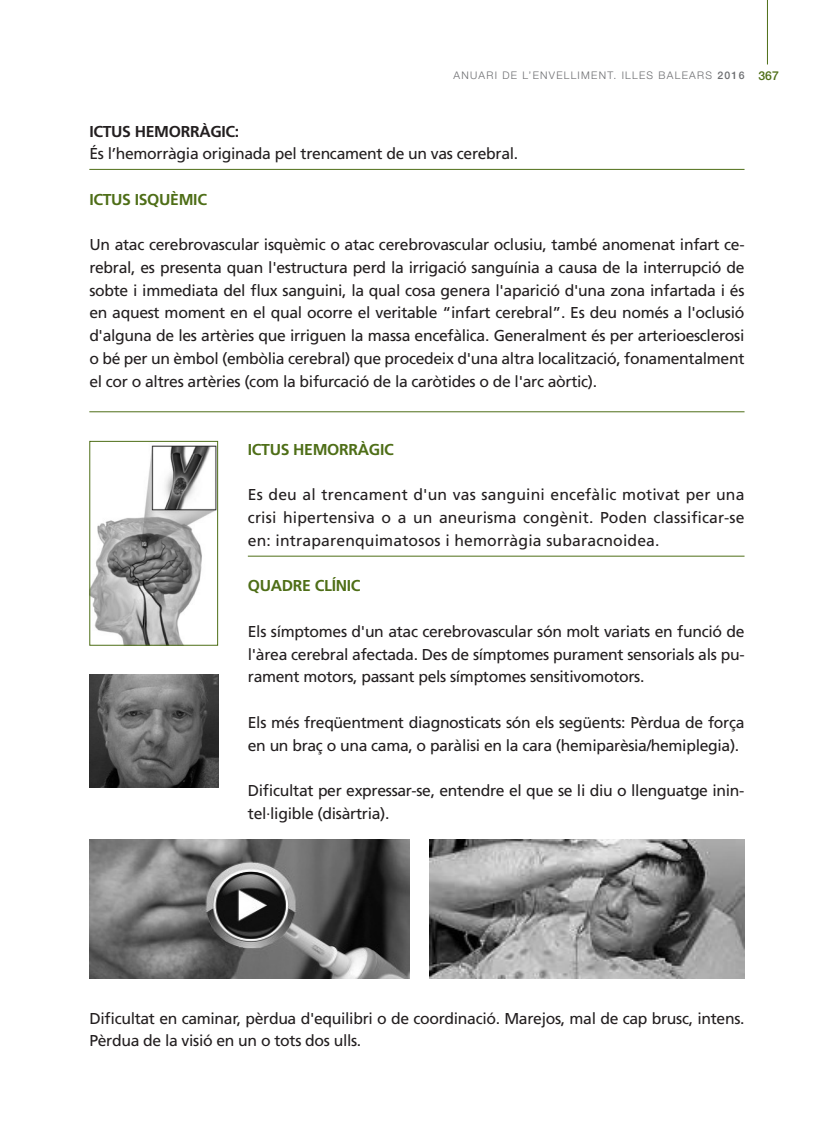
<style>
.page{position:relative;width:819px;height:1141px;background:#fff}
.page>*{position:absolute;margin:0;border:0;box-sizing:border-box;transform-origin:0 0}
.t1{font:15.75px/22.8px "Frutiger LT Std";letter-spacing:-.02em;color:#231f20;text-align:justify}
.t2{font:700 15.75px "Frutiger LT Std";letter-spacing:-.02em;color:#4e6e17}
.t3{font:700 15.75px "Frutiger LT Std";letter-spacing:-.02em;color:#231f20}
.t4{font:300 10.5px "Helvetica Neue LT Std";letter-spacing:.12em;color:#6c6d70}
.s1{font-weight:500}
.s2{font-weight:500;font-size:12.25px;color:#4e6e17}
</style>
<div class="page">
<hr style="left:767px;top:0;width:1px;height:64px;background:#4e6e17">
<hr style="left:89px;top:169px;width:655px;height:1px;background:#4e6e17">
<hr style="left:89px;top:411px;width:655px;height:1px;background:#4e6e17">
<hr style="left:248px;top:556px;width:496px;height:1px;background:#4e6e17">
<img style="left:91px;top:445px;width:125px;height:199px">
<div style="left:89px;top:441px;width:129px;height:205px;border:1px solid #4e6e17"></div>
<img style="left:89px;top:839px;width:320px;height:139px">
<img style="left:429px;top:839px;width:315px;height:139px">
<img style="left:89px;top:674px;width:129px;height:114px">
<p class="t4" style="left:453px;top:69px;width:327px">ANUARI DE L’ENVELLIMENT. ILLES BALEARS <span class="s1">2016</span> <span class="s2">367</span></p>
<p class="t3" style="left:89px;top:122px;width:151px">ICTUS HEMORRÀGIC:</p>
<p class="t1" style="left:89px;top:142px;width:430px">És l’hemorràgia originada pel trencament de un vas cerebral.</p>
<p class="t2" style="left:89px;top:190px;width:119px">ICTUS ISQUÈMIC</p>
<p class="t1" style="left:89px;top:233px;width:656px">Un atac cerebrovascular isquèmic o atac cerebrovascular oclusiu, també anomenat infart ce&shy;rebral, es presenta quan l'estructura perd la irrigació sanguínia a causa de la interrupció de sobte i immediata del flux sanguini, la qual cosa genera l'aparició d'una zona infartada i és en aquest moment en el qual ocorre el veritable “infart cerebral”. Es deu només a l'oclusió d'alguna de les artèries que irriguen la massa encefàlica. Generalment és per arterioesclerosi o bé per un èmbol (embòlia cerebral) que procedeix d'una altra localització, fonamentalment el cor o altres artèries (com la bifurcació de la caròtides o de l'arc aòrtic).</p>
<p class="t2" style="left:248px;top:440px;width:147px">ICTUS HEMORRÀGIC</p>
<p class="t1" style="left:248px;top:484px;width:498px">Es deu al trencament d'un vas sanguini encefàlic motivat per una crisi hipertensiva o a un aneurisma congènit. Poden classificar-se en: intraparenquimatosos i hemorràgia subaracnoidea.</p>
<p class="t2" style="left:248px;top:577px;width:114px">QUADRE CLÍNIC</p>
<p class="t1" style="left:248px;top:620px;width:498px">Els símptomes d'un atac cerebrovascular són molt variats en funció de l'àrea cerebral afectada. Des de símptomes purament sensorials als pu&shy;rament motors, passant pels símptomes sensitivomotors.</p>
<p class="t1" style="left:248px;top:711px;width:498px">Els més freqüentment diagnosticats són els següents: Pèrdua de força en un braç o una cama, o paràlisi en la cara (hemiparèsia/hemiplegia).</p>
<p class="t1" style="left:248px;top:779px;width:498px">Dificultat per expressar-se, entendre el que se li diu o llenguatge inin&shy;tel·ligible (disàrtria).</p>
<p class="t1" style="left:89px;top:1007px;width:656px">Dificultat en caminar, pèrdua d'equilibri o de coordinació. Marejos, mal de cap brusc, intens.<br>Pèrdua de la visió en un o tots dos ulls.</p>
</div>
